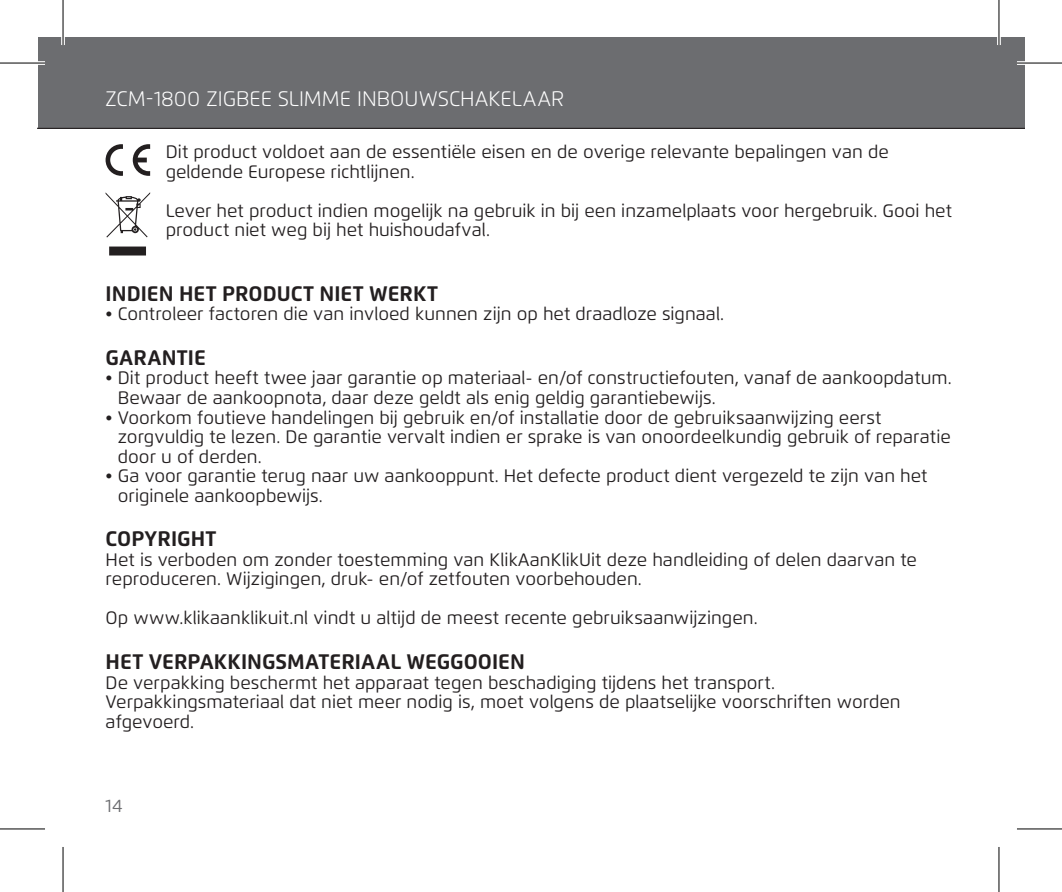
<style>
.page{position:relative;width:1062px;height:892px;background:#fff}
.page>*{position:absolute;margin:0;border:0;box-sizing:border-box;transform-origin:0 0}
.Kopje_titel_2{font:700 21px "Flexo";color:#231f20}
.t1{font:300 21px "Flexo";color:#fff}
.Kopje_titel{font:700 21px "Flexo";color:#231f20}
.Platte_tekst{font:18px/19.5px "Flexo";color:#231f20}
.Kopje_titel-2{font:18px/19.5px "Flexo";color:#231f20}
.t2{font:18px "Flexo";color:#6c6d70}
</style>
<div class="page">
<svg style="left:106px;top:144px;width:17px;height:32px"></svg>
<svg style="left:133px;top:144px;width:17px;height:32px"></svg>
<svg style="left:106px;top:192px;width:44px;height:63px"></svg>
<div style="left:37px;top:37px;width:987px;height:92px;background:#6c6d70"></div>
<hr style="left:0;top:61px;width:45px;height:4px;background:#fff">
<hr style="left:1016px;top:61px;width:45px;height:4px;background:#fff">
<svg style="left:0;top:829px;width:45px;height:1px"></svg>
<svg style="left:1017px;top:829px;width:44px;height:1px"></svg>
<svg style="left:61px;top:37px;width:4px;height:8px"></svg>
<hr style="left:997px;top:0;width:3px;height:45px;background:#fff">
<hr style="left:0;top:62px;width:45px;height:2px;background:#000">
<hr style="left:1016px;top:62px;width:45px;height:2px;background:#000">
<hr style="left:0;top:828px;width:45px;height:1px;background:#000">
<hr style="left:1016px;top:828px;width:45px;height:1px;background:#000">
<hr style="left:62px;top:0;width:2px;height:45px;background:#000">
<hr style="left:62px;top:846px;width:2px;height:45px;background:#000">
<hr style="left:998px;top:0;width:1px;height:45px;background:#000">
<hr style="left:998px;top:846px;width:1px;height:45px;background:#000">
<p class="t1" style="left:106px;top:86px;width:460px">ZCM-1800 ZIGBEE SLIMME INBOUWSCHAKELAAR</p>
<p class="Platte_tekst" style="left:166px;top:142px;width:724px">Dit product voldoet aan de essentiële eisen en de overige relevante bepalingen van de geldende Europese richtlijnen.</p>
<p class="Platte_tekst" style="left:166px;top:201px;width:788px">Lever het product indien mogelijk na gebruik in bij een inzamelplaats voor hergebruik. Gooi het product niet weg bij het huishoudafval.</p>
<p class="Kopje_titel_2" style="left:106px;top:280px;width:334px">INDIEN HET PRODUCT NIET WERKT</p>
<p class="Platte_tekst" style="left:106px;top:304px;width:620px">• Controleer factoren die van invloed kunnen zijn op het draadloze signaal.</p>
<p class="Kopje_titel_2" style="left:106px;top:345px;width:102px">GARANTIE</p>
<p class="Platte_tekst" style="left:118px;top:368px;width:835px;text-indent:-12px">• Dit product heeft twee jaar garantie op materiaal- en/of constructiefouten, vanaf de aankoopdatum.<br>Bewaar de aankoopnota, daar deze geldt als enig geldig garantiebewijs.</p>
<p class="Platte_tekst" style="left:118px;top:407px;width:834px;text-indent:-12px">• Voorkom foutieve handelingen bij gebruik en/of installatie door de gebruiksaanwijzing eerst zorgvuldig te lezen. De garantie vervalt indien er sprake is van onoordeelkundig gebruik of reparatie door u of derden.</p>
<p class="Platte_tekst" style="left:118px;top:466px;width:811px;text-indent:-12px">• Ga voor garantie terug naar uw aankooppunt. Het defecte product dient vergezeld te zijn van het originele aankoopbewijs.</p>
<p class="Kopje_titel_2" style="left:106px;top:526px;width:112px">COPYRIGHT</p>
<p class="Platte_tekst" style="left:106px;top:549px;width:812px">Het is verboden om zonder toestemming van KlikAanKlikUit deze handleiding of delen daarvan te reproduceren. Wijzigingen, druk- en/of zetfouten voorbehouden.</p>
<p class="Platte_tekst" style="left:106px;top:608px;width:653px">Op www.klikaanklikuit.nl vindt u altijd de meest recente gebruiksaanwijzingen.</p>
<p class="Kopje_titel" style="left:106px;top:648px;width:421px">HET VERPAKKINGSMATERIAAL WEGGOOIEN</p>
<p class="Kopje_titel-2" style="left:106px;top:672px;width:796px">De verpakking beschermt het apparaat tegen beschadiging tijdens het transport.<br>Verpakkingsmateriaal dat niet meer nodig is, moet volgens de plaatselijke voorschriften worden afgevoerd.</p>
<p class="t2" style="left:106px;top:794px;width:19px">14</p>
</div>
